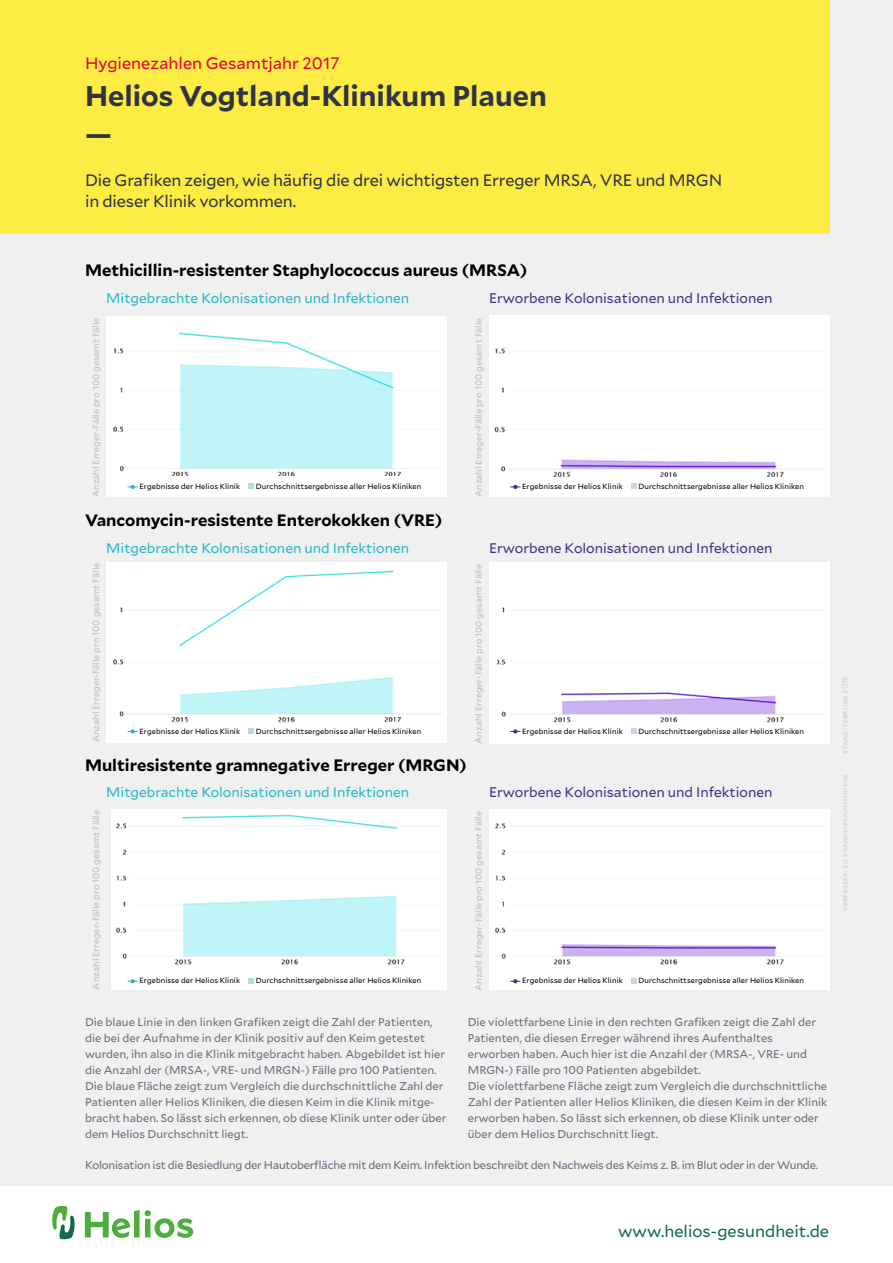
<style>
.page{position:relative;width:893px;height:1263px;background:#f0f0f0}
.page>*{position:absolute;margin:0;border:0;box-sizing:border-box;transform-origin:0 0}
.Unterüberschrift_19p{font:700 28.5px/37.2px "Mallory";color:#303442}
.Unterüberschrift_11p{font:700 16.5px "Mallory";color:#000}
.Unterüberschrift_19p-2{font:16.5px/21.3px "Mallory";letter-spacing:-.01em;color:#303442}
.Unterüberschrift_11p-2{font:16.5px "Mallory";color:#e4003e}
.URL_11pt_5mm___Book{font:16.5px "Mallory";color:#16694a}
.Mengentext_9_25pt_5m{font:13.8px "Mallory";color:#29b8c5}
.Mengentext_9_25pt_5m-2{font:13.8px "Mallory";color:#41328b}
.Marginalie_7_5pt_3_7{font:11.25px/15.9px "Mallory";color:#696d7d}
.Marginalie_7_5pt_3_7-2{font:11.25px "Mallory";letter-spacing:-.02em;color:#696d7d}
.Bildunterschrift_6_5{font:9px "Mallory";letter-spacing:.005em;color:#babcc8}
.Quellenangabe_5pt_3m{font:7.5px "Mallory";letter-spacing:.01em;color:#000}
.Quellenangabe_5pt_3m-2{font:7.5px "Mallory";letter-spacing:.025em;color:#cbcccc}
</style>
<div class="page">
<div style="left:106px;top:316px;width:340px;height:181px;background:#fff"></div>
<img style="left:113px;top:332px;width:328px;height:144px">
<svg style="left:128px;top:485px;width:10px;height:4px"></svg>
<svg style="left:249px;top:484px;width:5px;height:5px"></svg>
<div style="left:489px;top:315px;width:340px;height:182px;background:#fff"></div>
<img style="left:495px;top:348px;width:329px;height:129px">
<div style="left:106px;top:563px;width:340px;height:180px;background:#fff"></div>
<div style="left:489px;top:562px;width:340px;height:181px;background:#fff"></div>
<img style="left:112px;top:570px;width:329px;height:153px">
<img style="left:497px;top:607px;width:327px;height:115px">
<svg style="left:128px;top:729px;width:10px;height:4px"></svg>
<svg style="left:249px;top:728px;width:5px;height:5px"></svg>
<svg style="left:510px;top:729px;width:10px;height:4px"></svg>
<svg style="left:631px;top:728px;width:6px;height:5px"></svg>
<div style="left:111px;top:810px;width:335px;height:180px;background:#fff"></div>
<div style="left:489px;top:810px;width:340px;height:180px;background:#fff"></div>
<img style="left:115px;top:814px;width:290px;height:151px">
<img style="left:495px;top:823px;width:289px;height:142px">
<svg style="left:128px;top:979px;width:10px;height:4px"></svg>
<svg style="left:249px;top:978px;width:5px;height:5px"></svg>
<svg style="left:510px;top:979px;width:10px;height:4px"></svg>
<svg style="left:631px;top:978px;width:6px;height:5px"></svg>
<div style="left:0;top:0;width:829px;height:234px;background:#fcec43"></div>
<svg style="left:510px;top:485px;width:10px;height:4px"></svg>
<svg style="left:631px;top:484px;width:6px;height:5px"></svg>
<div style="left:0;top:1186px;width:893px;height:77px;background:#fff"></div>
<svg style="left:85px;top:1210px;width:108px;height:28px"></svg>
<svg style="left:52px;top:1206px;width:23px;height:33px"></svg>
<p class="Unterüberschrift_11p-2" style="left:85px;top:51px;width:256px">Hygienezahlen Gesamtjahr 2017</p>
<p class="Unterüberschrift_19p" style="left:85px;top:76px;width:463px">Helios Vogtland-Klinikum Plauen —</p>
<p class="Unterüberschrift_19p-2" style="left:85px;top:169px;width:639px">Die Grafiken zeigen, wie häufig die drei wichtigsten Erreger MRSA, VRE und MRGN in dieser Klinik vorkommen.</p>
<p class="Unterüberschrift_11p" style="left:85px;top:258px;width:444px">Methicillin-resistenter Staphylococcus aureus (MRSA)</p>
<p class="Mengentext_9_25pt_5m" style="left:106px;top:288px;width:304px">Mitgebrachte Kolonisationen und Infektionen</p>
<p class="Mengentext_9_25pt_5m-2" style="left:489px;top:288px;width:285px">Erworbene Kolonisationen und Infektionen</p>
<p class="Bildunterschrift_6_5" style="left:90px;top:497px;width:181px;rotate:-90deg">Anzahl Erreger-Fälle pro 100 gesamt Fälle</p>
<p class="Bildunterschrift_6_5" style="left:472px;top:497px;width:181px;rotate:-90deg">Anzahl Erreger-Fälle pro 100 gesamt Fälle</p>
<p class="Quellenangabe_5pt_3m" style="left:139px;top:481px;width:102px">Ergebnisse der Helios Klinik</p>
<p class="Quellenangabe_5pt_3m" style="left:256px;top:481px;width:167px">Durchschnittsergebnisse aller Helios Kliniken</p>
<p class="Quellenangabe_5pt_3m" style="left:522px;top:481px;width:102px">Ergebnisse der Helios Klinik</p>
<p class="Quellenangabe_5pt_3m" style="left:639px;top:481px;width:167px">Durchschnittsergebnisse aller Helios Kliniken</p>
<p class="Unterüberschrift_11p" style="left:85px;top:508px;width:359px">Vancomycin-resistente Enterokokken (VRE)</p>
<p class="Mengentext_9_25pt_5m" style="left:106px;top:538px;width:304px">Mitgebrachte Kolonisationen und Infektionen</p>
<p class="Mengentext_9_25pt_5m-2" style="left:489px;top:538px;width:285px">Erworbene Kolonisationen und Infektionen</p>
<p class="Bildunterschrift_6_5" style="left:90px;top:742px;width:181px;rotate:-90deg">Anzahl Erreger-Fälle pro 100 gesamt Fälle</p>
<p class="Bildunterschrift_6_5" style="left:472px;top:744px;width:181px;rotate:-90deg">Anzahl Erreger-Fälle pro 100 gesamt Fälle</p>
<p class="Quellenangabe_5pt_3m" style="left:139px;top:725px;width:102px">Ergebnisse der Helios Klinik</p>
<p class="Quellenangabe_5pt_3m" style="left:256px;top:725px;width:167px">Durchschnittsergebnisse aller Helios Kliniken</p>
<p class="Quellenangabe_5pt_3m" style="left:522px;top:725px;width:102px">Ergebnisse der Helios Klinik</p>
<p class="Quellenangabe_5pt_3m" style="left:639px;top:725px;width:167px">Durchschnittsergebnisse aller Helios Kliniken</p>
<p class="Unterüberschrift_11p" style="left:85px;top:752px;width:383px">Multiresistente gramnegative Erreger (MRGN)</p>
<p class="Mengentext_9_25pt_5m" style="left:106px;top:782px;width:304px">Mitgebrachte Kolonisationen und Infektionen</p>
<p class="Mengentext_9_25pt_5m-2" style="left:489px;top:782px;width:285px">Erworbene Kolonisationen und Infektionen</p>
<p class="Bildunterschrift_6_5" style="left:90px;top:989px;width:181px;rotate:-90deg">Anzahl Erreger-Fälle pro 100 gesamt Fälle</p>
<p class="Bildunterschrift_6_5" style="left:472px;top:991px;width:181px;rotate:-90deg">Anzahl Erreger-Fälle pro 100 gesamt Fälle</p>
<p class="Quellenangabe_5pt_3m" style="left:139px;top:975px;width:102px">Ergebnisse der Helios Klinik</p>
<p class="Quellenangabe_5pt_3m" style="left:256px;top:975px;width:167px">Durchschnittsergebnisse aller Helios Kliniken</p>
<p class="Quellenangabe_5pt_3m" style="left:522px;top:975px;width:102px">Ergebnisse der Helios Klinik</p>
<p class="Quellenangabe_5pt_3m" style="left:639px;top:975px;width:167px">Durchschnittsergebnisse aller Helios Kliniken</p>
<p class="Marginalie_7_5pt_3_7" style="left:85px;top:1013px;width:362px">Die blaue Linie in den linken Grafiken zeigt die Zahl der Patienten, die bei der Aufnahme in der Klinik positiv auf den Keim getestet wurden, ihn also in die Klinik mitgebracht haben. Abgebildet ist hier die Anzahl der (MRSA-, VRE- und MRGN-) Fälle pro 100 Patienten.</p>
<p class="Marginalie_7_5pt_3_7" style="left:85px;top:1077px;width:363px">Die blaue Fläche zeigt zum Vergleich die durchschnittliche Zahl der Patienten aller Helios Kliniken, die diesen Keim in die Klinik mitge&shy;bracht haben. So lässt sich erkennen, ob diese Klinik unter oder über dem Helios Durchschnitt liegt.</p>
<p class="Marginalie_7_5pt_3_7" style="left:468px;top:1013px;width:350px">Die violettfarbene Linie in den rechten Grafiken zeigt die Zahl der</p>
<p class="Marginalie_7_5pt_3_7" style="left:468px;top:1029px;width:307px">Patienten, die diesen Erreger während ihres Aufenthaltes</p>
<p class="Marginalie_7_5pt_3_7" style="left:468px;top:1045px;width:341px">erworben haben. Auch hier ist die Anzahl der (MRSA-, VRE- und<br>MRGN-) Fälle pro 100 Patienten abgebildet.</p>
<p class="Marginalie_7_5pt_3_7" style="left:468px;top:1077px;width:361px">Die violettfarbene Fläche zeigt zum Vergleich die durchschnittliche Zahl der Patienten aller Helios Kliniken, die diesen Keim in der Klinik erworben haben. So lässt sich erkennen, ob diese Klinik unter oder über dem Helios Durchschnitt liegt.</p>
<p class="Marginalie_7_5pt_3_7-2" style="left:85px;top:1157px;width:734px">Kolonisation ist die Besiedlung der Hautoberfläche mit dem Keim. Infektion beschreibt den Nachweis des Keims z. B. im Blut oder in der Wunde.</p>
<p class="Quellenangabe_5pt_3m-2" style="left:840px;top:754px;width:79px;rotate:-90deg">Stand: Februar 2018</p>
<p class="Quellenangabe_5pt_3m-2" style="left:840px;top:911px;width:138px;rotate:-90deg">Verfasser: ZD Krankenhaushygiene</p>
<p class="URL_11pt_5mm___Book" style="left:618px;top:1220px;width:213px">www.helios-gesundheit.de</p>
</div>
